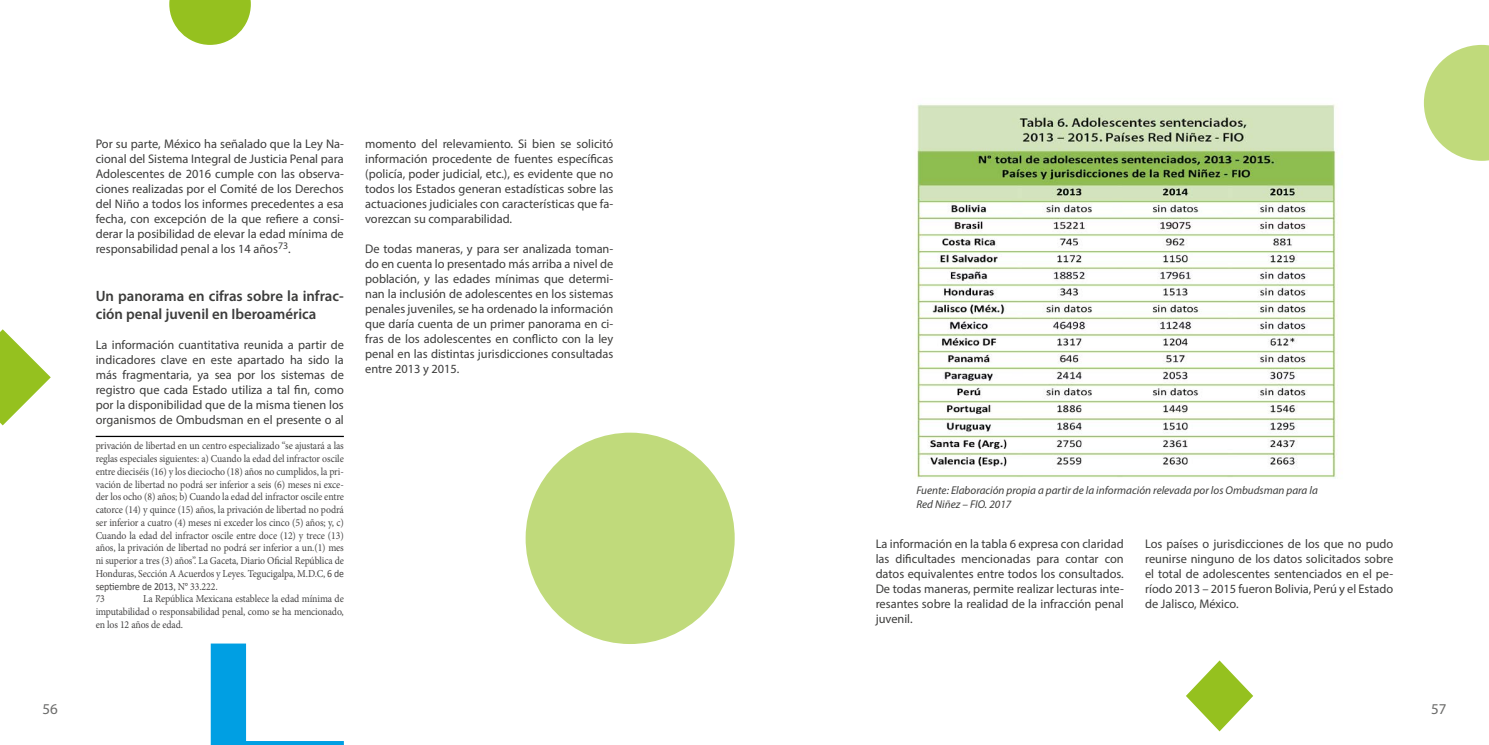
<style>
.page{position:relative;width:1489px;height:745px;background:#fff}
.page>*{position:absolute;margin:0;border:0;box-sizing:border-box;transform-origin:0 0}
.t1{font:600 15px/18px "Myriad Pro";color:#3c3c3b}
.t2{font:15px "Myriad Pro";color:#6b6b6a}
.t3{font:12.5px/15px "Myriad Pro";color:#3c3c3b;text-align:justify}
.t4{font:italic 11.25px/13.5px "Myriad Pro";color:#3c3c3b}
.t5{font:10.62px/12.8px "Minion Pro";letter-spacing:-.01em;color:#454444;text-align:justify;scale:.92 1}
.t6{font:10.62px "Calibri";letter-spacing:-.01em;color:#454444;scale:.92 1}
.s1{font-family:"Calibri"}
.s2{font-family:"Minion Pro"}
</style>
<div class="page">
<svg style="left:525px;top:432px;width:210px;height:212px;fill:#c0da7b"></svg>
<hr style="left:96px;top:435px;width:248px;height:2px;background:#000">
<svg style="left:0;top:329px;width:51px;height:96px"></svg>
<svg style="left:211px;top:643px;width:133px;height:101px"></svg>
<svg style="left:169px;top:0;width:82px;height:45px"></svg>
<img style="left:913px;top:44px;width:570px;height:434px">
<svg style="left:1186px;top:660px;width:67px;height:71px"></svg>
<svg style="left:1423px;top:45px;width:65px;height:116px"></svg>
<p class="t3" style="left:96px;top:136px;width:250px">Por su parte, México ha señalado que la Ley Na&shy;cional del Sistema Integral de Justicia Penal para Adolescentes de 2016 cumple con las observa&shy;ciones realizadas por el Comité de los Derechos del Niño a todos los informes precedentes a esa fecha, con excepción de la que refiere a consi&shy;derar la posibilidad de elevar la edad mínima de responsabilidad penal a los 14 años<sup>73</sup>.</p>
<p class="t1" style="left:96px;top:286px;width:250px">Un panorama en cifras sobre la infrac&shy;ción penal juvenil en Iberoamérica</p>
<p class="t3" style="left:96px;top:337px;width:250px">La información cuantitativa reunida a partir de indicadores clave en este apartado ha sido la más fragmentaria, ya sea por los sistemas de registro que cada Estado utiliza a tal fin, como por la disponibilidad que de la misma tienen los organismos de Ombudsman en el presente o al</p>
<p class="t5" style="left:96px;top:439px;width:271px">privación de libertad en un centro especializado “se ajustará a las reglas especiales siguientes: a) Cuando la edad del infractor oscile entre dieciséis (16) y los dieciocho (18) años no cumplidos, la pri&shy;vación de libertad no podrá ser inferior a seis (6) meses ni exce&shy;der los ocho (8) años; b) Cuando la edad del infractor oscile entre catorce (14) y quince (15) años, la privación de libertad no podrá ser inferior a cuatro (4) meses ni exceder los cinco (5) años; y, c)<br>Cuando la edad del infractor oscile entre doce (12) y trece (13) años, la privación de libertad no podrá ser inferior a un.(1) mes ni superior a tres (3) años”. La Gaceta, Diario Oficial República de Honduras, Sección A Acuerdos y Leyes. Tegucigalpa, M.D.C, <span class="s1">6 de</span></p>
<p class="t6" style="left:96px;top:579px;width:134px">septiembre de 2013<span class="s2">, N° 33.222</span>.</p>
<p class="t5" style="left:96px;top:592px;width:12px">73</p>
<p class="t5" style="left:96px;top:592px;width:271px;text-indent:48px">La República Mexicana establece la edad mínima de imputabilidad o responsabilidad penal, como se ha mencionado, en los 12 años de edad.</p>
<p class="t3" style="left:365px;top:136px;width:250px">momento del relevamiento. Si bien se solicitó información procedente de fuentes específicas (policía, poder judicial, etc.), es evidente que no todos los Estados generan estadísticas sobre las actuaciones judiciales con características que fa&shy;vorezcan su comparabilidad.</p>
<p class="t3" style="left:365px;top:241px;width:250px">De todas maneras, y para ser analizada toman&shy;do en cuenta lo presentado más arriba a nivel de población, y las edades mínimas que determi&shy;nan la inclusión de adolescentes en los sistemas penales juveniles, se ha ordenado la información que daría cuenta de un primer panorama en ci&shy;fras de los adolescentes en conflicto con la ley penal en las distintas jurisdicciones consultadas entre 2013 y 2015.</p>
<p class="t4" style="left:916px;top:483px;width:403px">Fuente: Elaboración propia a partir de la información relevada por los Ombudsman para la<br>Red Niñez – FIO. 2017</p>
<p class="t3" style="left:875px;top:535px;width:250px">La información en la tabla 6 expresa con claridad las dificultades mencionadas para contar con datos equivalentes entre todos los consultados.<br>De todas maneras, permite realizar lecturas inte&shy;resantes sobre la realidad de la infracción penal juvenil.</p>
<p class="t3" style="left:1144px;top:535px;width:250px">Los países o jurisdicciones de los que no pudo reunirse ninguno de los datos solicitados sobre el total de adolescentes sentenciados en el pe&shy;ríodo 2013 – 2015 fueron Bolivia, Perú y el Estado de Jalisco, México.</p>
<p class="t2" style="left:43px;top:699px;width:17px">56</p>
<p class="t2" style="left:1430px;top:699px;width:17px">57</p>
</div>
